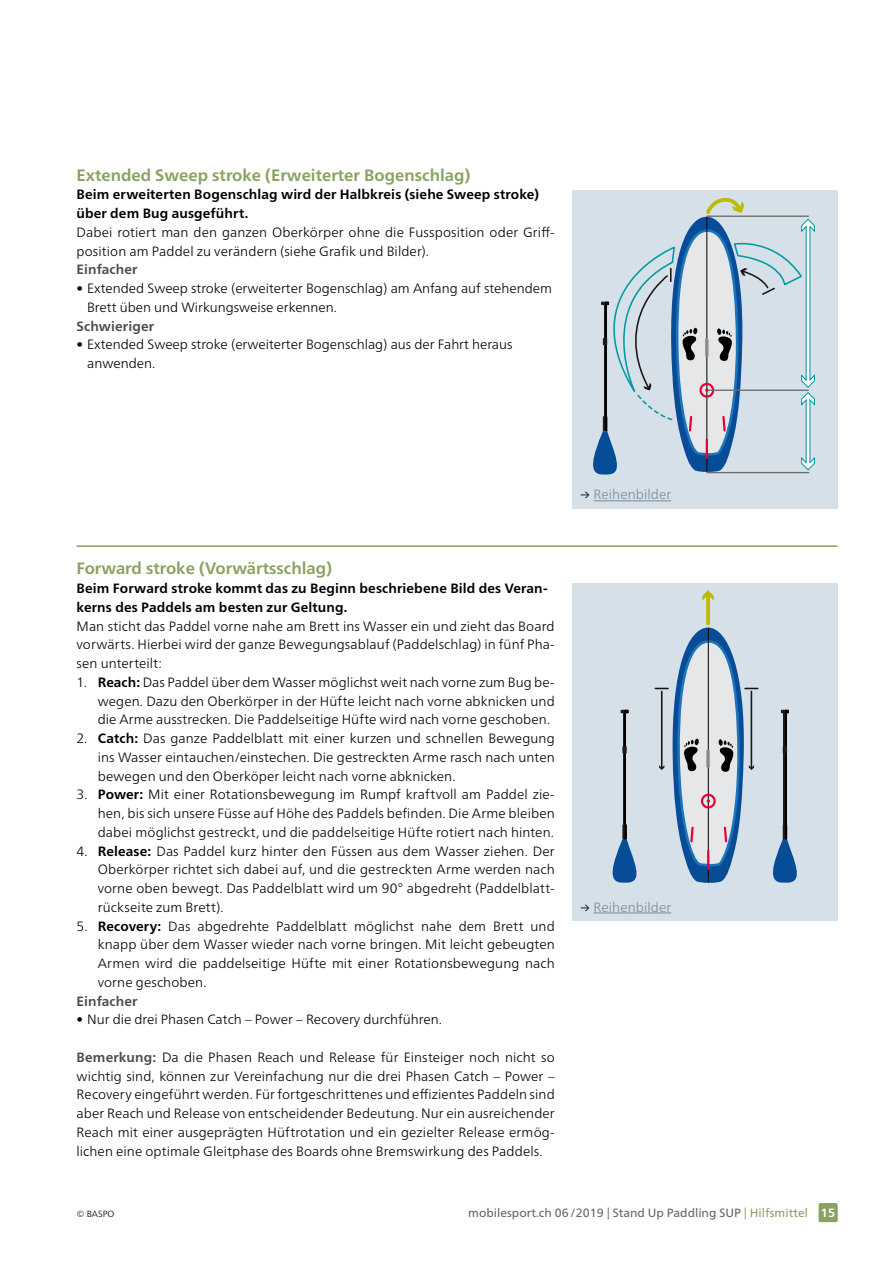
<style>
.page{position:relative;width:893px;height:1263px;background:#fff}
.page>*{position:absolute;margin:0;border:0;box-sizing:border-box;transform-origin:0 0}
.H2_Titel_grün_11pt{font:700 16.5px "Frutiger Neue LT Pro";color:#89a261}
.P_Gundtext_d{font:300 13.5px/18.8px "Frutiger Neue LT Pro";letter-spacing:.005em;color:#000;text-align:justify}
.P_Lead{font:700 13.5px/18.8px "Frutiger Neue LT Pro";letter-spacing:.01em;color:#000}
.P_Gundtext_d-2{font:700 13.5px "Frutiger Neue LT Pro";letter-spacing:.01em;color:#4d4d4d}
.P_Gundtext_d-3{font:300 13.5px "Frutiger Neue LT Pro";letter-spacing:.01em;color:#7b8b98}
.t1{font:12px "Frutiger Neue LT Pro";color:#666}
.t2{font:300 9px "Frutiger Neue LT Pro";color:#000}
.s1{font-weight:700}
.s2{font-weight:700;color:#4d4d4d}
.s3{color:#000}
.s4{color:#89a261}
.s5{font-weight:700;color:#fff}
</style>
<div class="page">
<div style="left:819px;top:1203px;width:19px;height:19px;background:#89a261;border-radius:2px"></div>
<hr style="left:77px;top:545px;width:760px;height:2px;background:#89a261">
<div style="left:572px;top:190px;width:266px;height:319px;background:#d6e0e8"></div>
<svg style="left:593px;top:197px;width:222px;height:277px"></svg>
<hr style="left:593px;top:500px;width:78px;height:1px;background:#7b8b98">
<div style="left:572px;top:584px;width:266px;height:337px;background:#d6e0e8"></div>
<hr style="left:623px;top:713px;width:3px;height:126px;background:#231916">
<hr style="left:625px;top:713px;width:1px;height:126px;background:#000">
<svg style="left:622px;top:746px;width:5px;height:7px"></svg>
<svg style="left:621px;top:710px;width:8px;height:3px"></svg>
<svg style="left:613px;top:824px;width:24px;height:59px"></svg>
<hr style="left:784px;top:713px;width:2px;height:126px;background:#231916">
<hr style="left:785px;top:713px;width:1px;height:126px;background:#000">
<svg style="left:783px;top:746px;width:4px;height:7px"></svg>
<svg style="left:781px;top:710px;width:8px;height:3px"></svg>
<svg style="left:773px;top:824px;width:24px;height:59px"></svg>
<svg style="left:706px;top:601px;width:4px;height:22px"></svg>
<svg style="left:702px;top:590px;width:12px;height:11px"></svg>
<svg style="left:655px;top:628px;width:103px;height:255px"></svg>
<hr style="left:593px;top:912px;width:78px;height:1px;background:#7b8b98">
<h2 class="H2_Titel_grün_11pt" style="left:77px;top:165px;width:395px">Extended Sweep stroke (Erweiterter Bogenschlag)</h2>
<p class="P_Lead" style="left:77px;top:185px;width:464px">Beim erweiterten Bogenschlag wird der Halbkreis (siehe Sweep stroke) über dem Bug ausgeführt.</p>
<p class="P_Gundtext_d" style="left:77px;top:223px;width:479px">Dabei rotiert man den ganzen Oberkörper ohne die Fussposition oder Griff&shy;position am Paddel zu verändern (siehe Grafik und Bilder).</p>
<p class="P_Gundtext_d-2" style="left:77px;top:262px;width:63px">Einfacher</p>
<p class="P_Gundtext_d" style="left:87px;top:279px;width:466px;text-indent:-11px">• Extended Sweep stroke (erweiterter Bogenschlag) am Anfang auf stehendem<br>Brett üben und Wirkungsweise erkennen.</p>
<p class="P_Gundtext_d-2" style="left:77px;top:318px;width:79px">Schwieriger</p>
<p class="P_Gundtext_d" style="left:87px;top:335px;width:427px;text-indent:-11px">• Extended Sweep stroke (erweiterter Bogenschlag) aus der Fahrt heraus anwenden.</p>
<h2 class="H2_Titel_grün_11pt" style="left:77px;top:559px;width:257px">Forward stroke (Vorwärtsschlag)</h2>
<p class="P_Lead" style="left:77px;top:579px;width:473px">Beim Forward stroke kommt das zu Beginn beschriebene Bild des Veran&shy;kerns des Paddels am besten zur Geltung.</p>
<p class="P_Gundtext_d" style="left:77px;top:616px;width:480px">Man sticht das Paddel vorne nahe am Brett ins Wasser ein und zieht das Board vorwärts. Hierbei wird der ganze Bewegungsablauf (Paddelschlag) in fünf Pha&shy;sen unterteilt:</p>
<p class="P_Gundtext_d" style="left:98px;top:673px;width:458px;text-indent:-21px">1. <span class="s1">Reach:</span> Das Paddel über dem Wasser möglichst weit nach vorne zum Bug be&shy;wegen. Dazu den Oberkörper in der Hüfte leicht nach vorne abknicken und die Arme ausstrecken. Die Paddelseitige Hüfte wird nach vorne geschoben.</p>
<p class="P_Gundtext_d" style="left:98px;top:729px;width:458px;text-indent:-21px">2. <span class="s1">Catch:</span> Das ganze Paddelblatt mit einer kurzen und schnellen Bewegung ins Wasser eintauchen/einstechen. Die gestreckten Arme rasch nach unten bewegen und den Oberköper leicht nach vorne abknicken.</p>
<p class="P_Gundtext_d" style="left:98px;top:785px;width:458px;text-indent:-21px">3. <span class="s1">Power:</span> Mit einer Rotationsbewegung im Rumpf kraftvoll am Paddel zie&shy;hen, bis sich unsere Füsse auf Höhe des Paddels befinden. Die Arme bleiben dabei möglichst gestreckt, und die paddelseitige Hüfte rotiert nach hinten.</p>
<p class="P_Gundtext_d" style="left:98px;top:841px;width:458px;text-indent:-21px">4. <span class="s1">Release:</span> Das Paddel kurz hinter den Füssen aus dem Wasser ziehen. Der Oberkörper richtet sich dabei auf, und die gestreckten Arme werden nach vorne oben bewegt. Das Paddelblatt wird um 90° abgedreht (Paddelblatt&shy;rückseite zum Brett).</p>
<p class="P_Gundtext_d" style="left:98px;top:916px;width:458px;text-indent:-21px">5. <span class="s1">Recovery:</span> Das abgedrehte Paddelblatt möglichst nahe dem Brett und knapp über dem Wasser wieder nach vorne bringen. Mit leicht gebeugten Armen wird die paddelseitige Hüfte mit einer Rotationsbewegung nach vorne geschoben.</p>
<p class="P_Gundtext_d-2" style="left:77px;top:993px;width:63px">Einfacher</p>
<p class="P_Gundtext_d" style="left:77px;top:1010px;width:367px">• Nur die drei Phasen Catch – Power – Recovery durchführen.</p>
<p class="P_Gundtext_d" style="left:77px;top:1048px;width:480px"><span class="s2">Bemerkung:</span> Da die Phasen Reach und Release für Einsteiger noch nicht so wichtig sind, können zur Vereinfachung nur die drei Phasen Catch – Power – Recovery eingeführt werden. Für fortgeschrittenes und effizientes Paddeln sind aber Reach und Release von entscheidender Bedeutung. Nur ein ausreichender Reach mit einer ausgeprägten Hüftrotation und ein gezielter Release ermög&shy;lichen eine optimale Gleitphase des Boards ohne Bremswirkung des Paddels.</p>
<p class="P_Gundtext_d-3" style="left:580px;top:487px;width:92px"><span class="s3">→</span> Reihenbilder</p>
<p class="P_Gundtext_d-3" style="left:580px;top:899px;width:92px"><span class="s3">→</span> Reihenbilder</p>
<p class="t2" style="left:77px;top:1208px;width:39px">© BASPO</p>
<p class="t1" style="left:468px;top:1205px;width:368px">mobilesport.ch 06/2019 | Stand Up Paddling SUP <span class="s4">| Hilfsmittel</span> <span class="s5">15</span></p>
</div>
